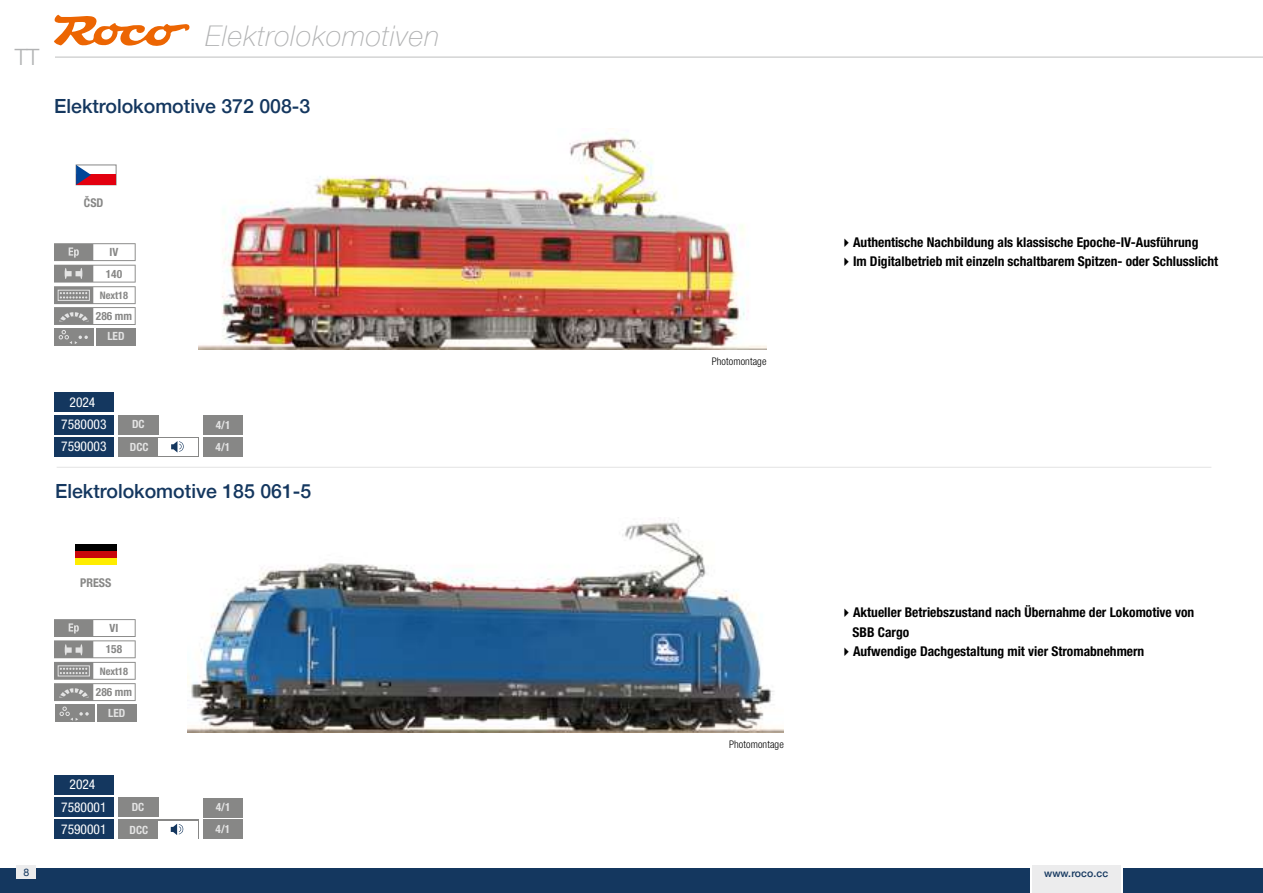
<style>
.page{position:relative;width:1263px;height:893px;background:#fff}
.page>*{position:absolute;margin:0;border:0;box-sizing:border-box;transform-origin:0 0}
.t1{font:italic 100 28.5px "Helvetica Neue";letter-spacing:.03em;color:#b1b2b3}
.t2{font:300 22.5px "Helvetica Neue";color:#b1b2b3}
.t3{font:500 19.5px "Helvetica Neue";color:#14375f}
.t4{font:700 condensed 13.5px/19.5px "Helvetica Neue LT Std";color:#000}
.t5{font:condensed 13.5px "Helvetica Neue LT Std";color:#fff}
.t6{font:700 condensed 12px "Helvetica Neue";color:#878786}
.t7{font:700 condensed 11.4px/21.9px "Helvetica Neue LT Std";color:#e3e3e3}
.t8{font:700 condensed 11.4px/21.6px "Helvetica Neue LT Std";color:#878786;text-align:center}
.t9{font:300 condensed 10.5px "Helvetica Neue LT Std";letter-spacing:.01em;color:#000}
.t10{font:500 10.5px "Helvetica Neue";letter-spacing:.01em;color:#14375f}
.t11{font:10.5px "Helvetica Neue";color:#14375f}
.t12{font:700 condensed 10.35px "Helvetica Neue LT Std";color:#878786}
</style>
<div class="page">
<hr style="left:0;top:57px;width:1263px;height:1px;background:#bdbebe">
<svg style="left:54px;top:15px;width:136px;height:31px"></svg>
<div style="left:1032px;top:865px;width:89px;height:28px;background:#ececed"></div>
<div style="left:0;top:868px;width:1030px;height:25px;background:#14375f"></div>
<div style="left:1124px;top:868px;width:139px;height:25px;background:#14375f"></div>
<div style="left:17px;top:865px;width:19px;height:14px;background:#ececed"></div>
<div style="left:0;top:44px;width:54px;height:33px;background:#fff"></div>
<div style="left:54px;top:820px;width:60px;height:19px;background:#14375f"></div>
<div style="left:54px;top:798px;width:60px;height:19px;background:#14375f"></div>
<hr style="left:57px;top:467px;width:1154px;height:1px;background:#e3e3e3">
<div style="left:203px;top:798px;width:40px;height:19px;background:#878786"></div>
<div style="left:203px;top:820px;width:40px;height:19px;background:#878786"></div>
<div style="left:118px;top:798px;width:40px;height:19px;background:#878786"></div>
<div style="left:118px;top:820px;width:80px;height:19px;background:#878786"></div>
<div style="left:158px;top:821px;width:39px;height:17px;background:#fff"></div>
<svg style="left:171px;top:824px;width:12px;height:11px"></svg>
<div style="left:203px;top:415px;width:40px;height:19px;background:#878786"></div>
<div style="left:203px;top:437px;width:40px;height:19px;background:#878786"></div>
<div style="left:54px;top:437px;width:60px;height:19px;background:#14375f"></div>
<div style="left:54px;top:415px;width:60px;height:19px;background:#14375f"></div>
<div style="left:54px;top:393px;width:60px;height:19px;background:#14375f"></div>
<div style="left:54px;top:775px;width:60px;height:19px;background:#14375f"></div>
<div style="left:118px;top:415px;width:41px;height:19px;background:#878786"></div>
<div style="left:118px;top:437px;width:81px;height:19px;background:#878786"></div>
<div style="left:159px;top:438px;width:39px;height:18px;background:#fff"></div>
<svg style="left:171px;top:441px;width:13px;height:12px"></svg>
<div style="left:76px;top:175px;width:40px;height:10px;background:#e3000f"></div>
<svg style="left:76px;top:165px;width:15px;height:20px"></svg>
<img style="left:187px;top:520px;width:597px;height:212px">
<img style="left:198px;top:136px;width:568px;height:214px">
<div style="left:75px;top:544px;width:42px;height:7px;background:#000"></div>
<div style="left:75px;top:551px;width:42px;height:7px;background:#c9070a"></div>
<div style="left:75px;top:558px;width:42px;height:7px;background:#ffed00"></div>
<svg style="left:54px;top:619px;width:82px;height:82px"></svg>
<div style="left:96px;top:328px;width:40px;height:17px;background:#878786"></div>
<div style="left:54px;top:328px;width:39px;height:17px;background:#878786"></div>
<svg style="left:54px;top:243px;width:82px;height:101px"></svg>
<div style="left:97px;top:704px;width:39px;height:18px;background:#878786"></div>
<div style="left:55px;top:704px;width:39px;height:18px;background:#878786"></div>
<svg style="left:60px;top:707px;width:29px;height:14px"></svg>
<h2 class="t2" style="left:15px;top:39px;width:26px">TT</h2>
<h1 class="t1" style="left:206px;top:14px;width:235px">Elektrolokomotiven</h1>
<h3 class="t3" style="left:54px;top:90px;width:258px">Elektrolokomotive 372 008-3</h3>
<p class="t6" style="left:84px;top:192px;width:21px">ČSD</p>
<p class="t8" style="left:106px;top:241px;width:18px">IV<br>140</p>
<p class="t12" style="left:100px;top:289px;width:30px">Next18</p>
<p class="t8" style="left:96px;top:305px;width:38px">286 mm</p>
<p class="t7" style="left:107px;top:325px;width:19px">LED</p>
<p class="t5" style="left:70px;top:395px;width:27px">2024</p>
<p class="t5" style="left:61px;top:417px;width:47px">7580003</p>
<p class="t5" style="left:61px;top:439px;width:47px">7590003</p>
<p class="t7" style="left:130px;top:413px;width:20px;line-height:22.6px">DC<br>DCC</p>
<p class="t7" style="left:216px;top:414px;width:16px">4/1<br>4/1</p>
<h3 class="t3" style="left:55px;top:476px;width:258px">Elektrolokomotive 185 061-5</h3>
<p class="t6" style="left:80px;top:572px;width:33px">PRESS</p>
<p class="t8" style="left:110px;top:617px;width:10px">VI</p>
<p class="t8" style="left:106px;top:638px;width:18px">158</p>
<p class="t12" style="left:100px;top:665px;width:30px">Next18</p>
<p class="t8" style="left:96px;top:681px;width:38px">286 mm</p>
<p class="t7" style="left:108px;top:702px;width:19px">LED</p>
<p class="t5" style="left:70px;top:777px;width:27px">2024</p>
<p class="t5" style="left:61px;top:799px;width:47px">7580001</p>
<p class="t5" style="left:61px;top:821px;width:47px">7590001</p>
<p class="t7" style="left:130px;top:795px;width:20px;line-height:22.6px">DC<br>DCC</p>
<p class="t7" style="left:216px;top:796px;width:16px">4/1<br>4/1</p>
<p class="t9" style="left:712px;top:355px;width:56px">Photomontage</p>
<p class="t4" style="left:839px;top:232px;width:360px">✔Authentische Nachbildung als klassische Epoche-IV-Ausführung</p>
<p class="t4" style="left:839px;top:251px;width:380px">✔Im Digitalbetrieb mit einzeln schaltbarem Spitzen- oder Schlusslicht</p>
<p class="t9" style="left:729px;top:738px;width:56px">Photomontage</p>
<p class="t4" style="left:852px;top:602px;width:343px;text-indent:-13px">✔Aktueller Betriebszustand nach Übernahme der Lokomotive von<br>SBB Cargo</p>
<p class="t4" style="left:839px;top:641px;width:306px">✔Aufwendige Dachgestaltung mit vier Stromabnehmern</p>
<p class="t11" style="left:24px;top:865px;width:7px">8</p>
<p class="t10" style="left:1044px;top:864px;width:66px">www.roco.cc</p>
</div>
